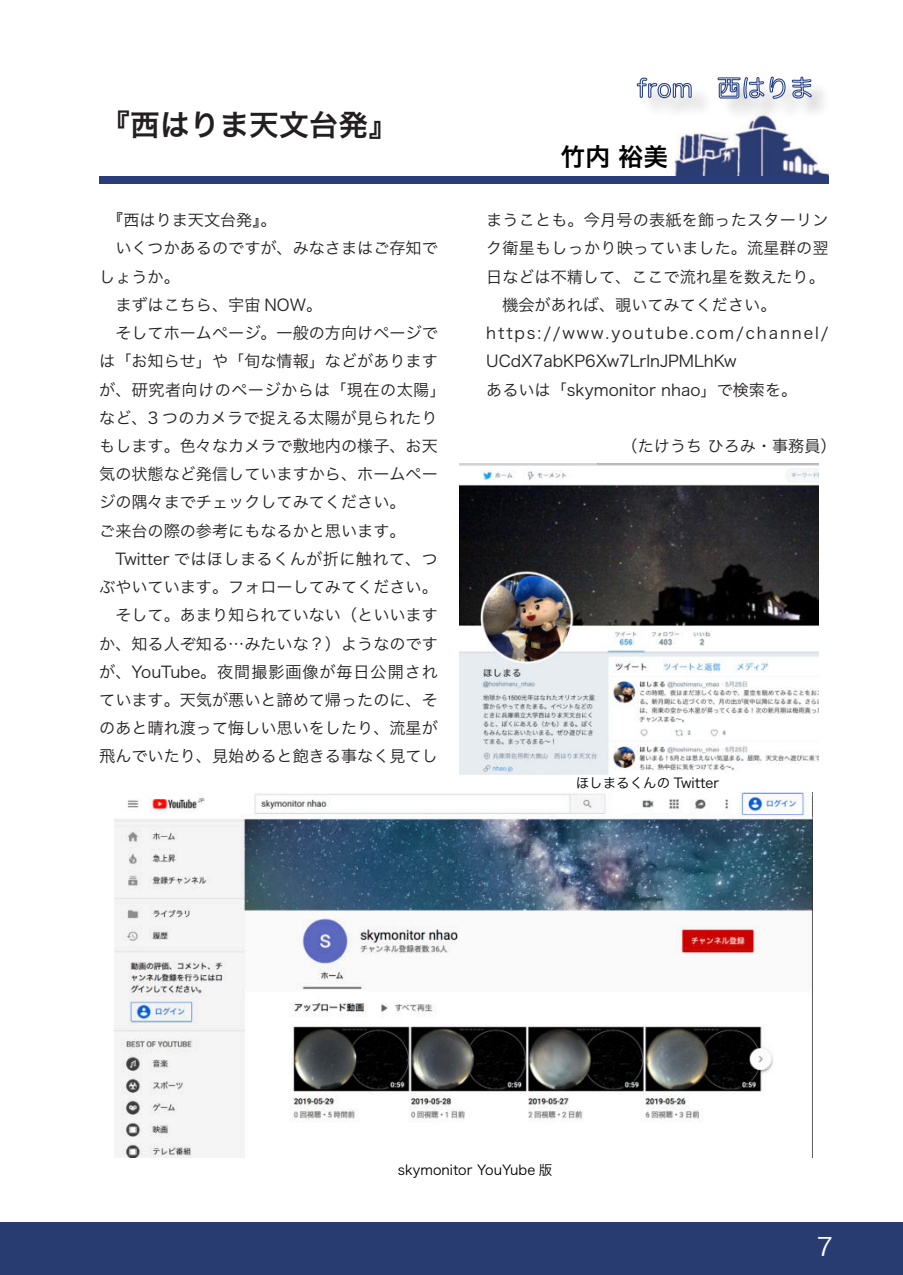
<style>
.page{position:relative;width:903px;height:1275px;background:#fff}
.page>*{position:absolute;margin:0;border:0;box-sizing:border-box;transform-origin:0 0}
.t1{font:29.75px "Hira Kaku Pro W6";color:#231f20}
.t2{font:24.85px "Hira Kaku Pro W6";color:#000}
.t3{font:24.85px "Hira Kaku Pro W3";color:#fff}
.t4{font:16.1px/28.2px "Hira Kaku Pro W3";color:#231f20}
.t5{font:13.65px "Hira Kaku Pro W3";color:#000}
</style>
<div class="page">
<div style="left:0;top:1222px;width:903px;height:53px;background:#293c72"></div>
<img style="left:672px;top:120px;width:156px;height:56px">
<div style="left:99px;top:176px;width:729px;height:8px;background:#293e79"></div>
<div style="left:641px;top:80px;width:192px;height:40px;background:#231f20;opacity:.2"></div>
<svg style="left:636px;top:76px;width:176px;height:23px"></svg>
<img style="left:460px;top:463px;width:358px;height:312px">
<img style="left:114px;top:793px;width:698px;height:365px">
<h1 class="t1" style="left:100px;top:98px;width:299px">『西はりま天文台発』</h1>
<p class="t4" style="left:99px;top:205px;width:348px">　『西はりま天文台発』。<br>　いくつかあるのですが、みなさまはご存知でしょうか。<br>　まずはこちら、宇宙 NOW。<br>　そしてホームページ。一般の方向けページでは「お知らせ」や「旬な情報」などがありますが、研究者向けのページからは「現在の太陽」など、3 つのカメラで捉える太陽が見られたりもします。色々なカメラで敷地内の様子、お天気の状態など発信していますから、ホームページの隅々までチェックしてみてください。<br>ご来台の際の参考にもなるかと思います。　Twitter ではほしまるくんが折に触れて、つぶやいています。フォローしてみてください。　そして。あまり知られていない（といいますか、知る人ぞ知る…みたいな？）ようなのですが、YouTube。夜間撮影画像が毎日公開されています。天気が悪いと諦めて帰ったのに、そのあと晴れ渡って悔しい思いをしたり、流星が飛んでいたり、見始めると飽きる事なく見てし</p>
<h2 class="t2" style="left:561px;top:134px;width:109px">竹内 裕美</h2>
<p class="t4" style="left:486px;top:205px;width:344px">まうことも。今月号の表紙を飾ったスターリンク衛星もしっかり映っていました。流星群の翌日などは不精して、ここで流れ星を数えたり。　機会があれば、覗いてみてください。https://www.youtube.com/channel/<br>UCdX7abKP6Xw7LrlnJPMLhKw<br>あるいは「skymonitor nhao」で検索を。</p>
<p class="t4" style="left:622px;top:431px;width:216px">（たけうち ひろみ・事務員）</p>
<p class="t5" style="left:576px;top:771px;width:145px">ほしまるくんの Twitter</p>
<p class="t5" style="left:398px;top:1158px;width:156px">skymonitor YouYube 版</p>
<h2 class="t3" style="left:817px;top:1224px;width:18px">7</h2>
</div>
